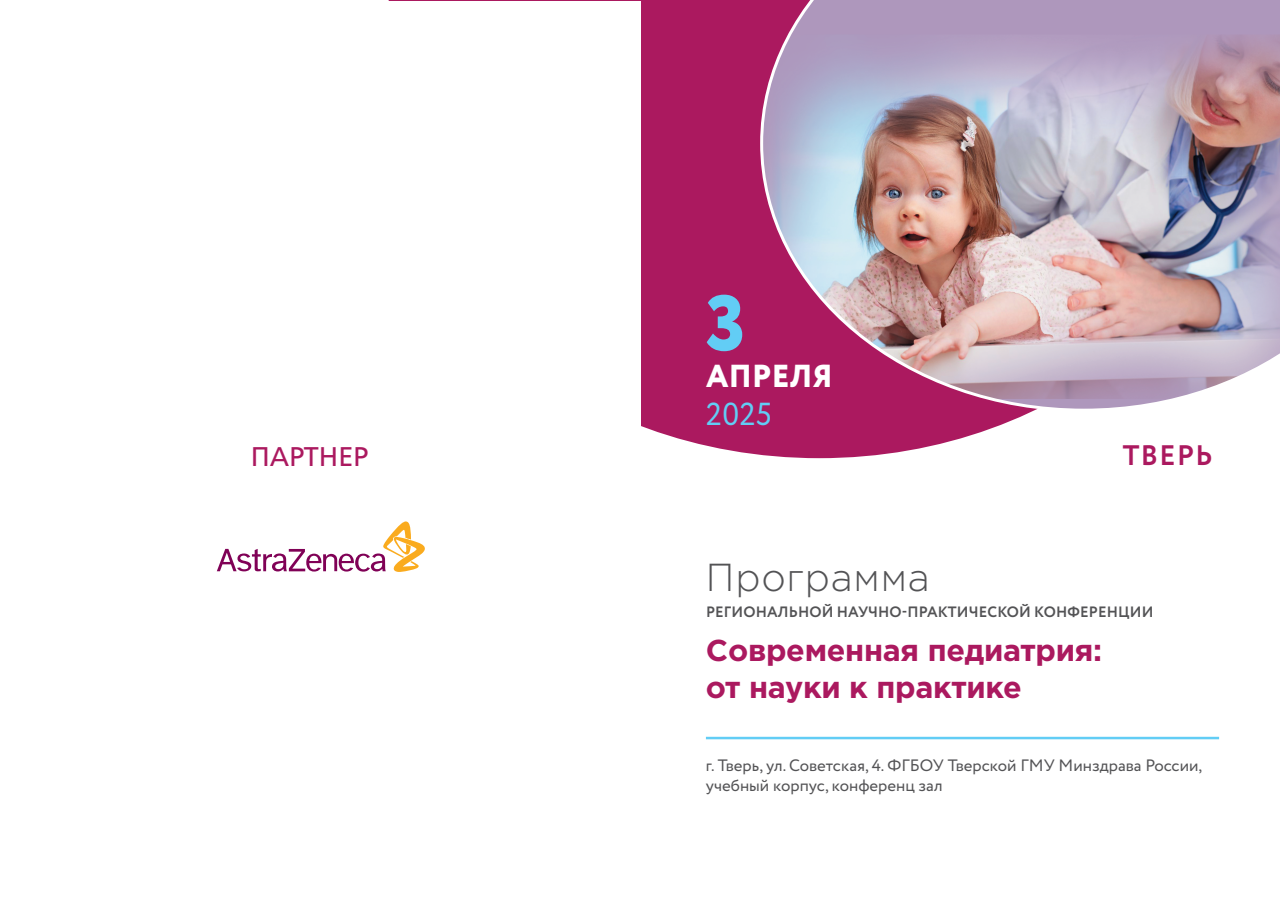
<style>
.page{position:relative;width:1280px;height:910px;background:#fff}
.page>*{position:absolute;margin:0;border:0;box-sizing:border-box;transform-origin:0 0}
.t1{font:800 78.15px "Circe";color:#62cdf5}
.t2{font:300 39px "Gotham Pro";letter-spacing:.02em;color:#535355}
.t3{font:800 31.8px "Circe";letter-spacing:.01em;color:#fff}
.t4{font:31.8px "Circe";color:#62cdf5}
.t5{font:700 30.15px/36.2px "Gotham Pro";letter-spacing:-.01em;color:#ab195f}
.t6{font:700 28.2px "Circe";letter-spacing:.05em;color:#ab195f}
.t7{font:27px "Free Set C";color:#ab195f}
.t8{font:16.5px/19.8px "Circe";color:#535355}
.t9{font:700 15px "Circe";letter-spacing:.01em;color:#535355}
</style>
<div class="page">
<hr style="left:706px;top:737px;width:513px;height:2px;background:#62cdf5">
<svg style="left:388px;top:0;width:643px;height:458px;background:#b12a6a"></svg>
<img style="left:760px;top:0;width:520px;height:412px">
<div style="left:0;top:1px;width:641px;height:900px;background:#fff"></div>
<svg style="left:217px;top:521px;width:208px;height:51px"></svg>
<h3 class="t7" style="left:251px;top:442px;width:119px">ПАРТНЕР</h3>
<h1 class="t1" style="left:706px;top:271px;width:42px">3</h1>
<h3 class="t3" style="left:706px;top:354px;width:128px">АПРЕЛЯ</h3>
<h3 class="t4" style="left:706px;top:393px;width:67px">2025</h3>
<h3 class="t6" style="left:1123px;top:436px;width:91px">ТВЕРЬ</h3>
<h2 class="t2" style="left:706px;top:556px;width:225px">Программа</h2>
<p class="t9" style="left:706px;top:602px;width:449px">РЕГИОНАЛЬНОЙ НАУЧНО-ПРАКТИЧЕСКОЙ КОНФЕРЕНЦИИ</p>
<h3 class="t5" style="left:706px;top:632px;width:398px">Современная педиатрия: от науки к практике</h3>
<p class="t8" style="left:706px;top:756px;width:498px">г. Тверь, ул. Советская, 4. ФГБОУ Тверской ГМУ Минздрава России, учебный корпус, конференц зал</p>
</div>
